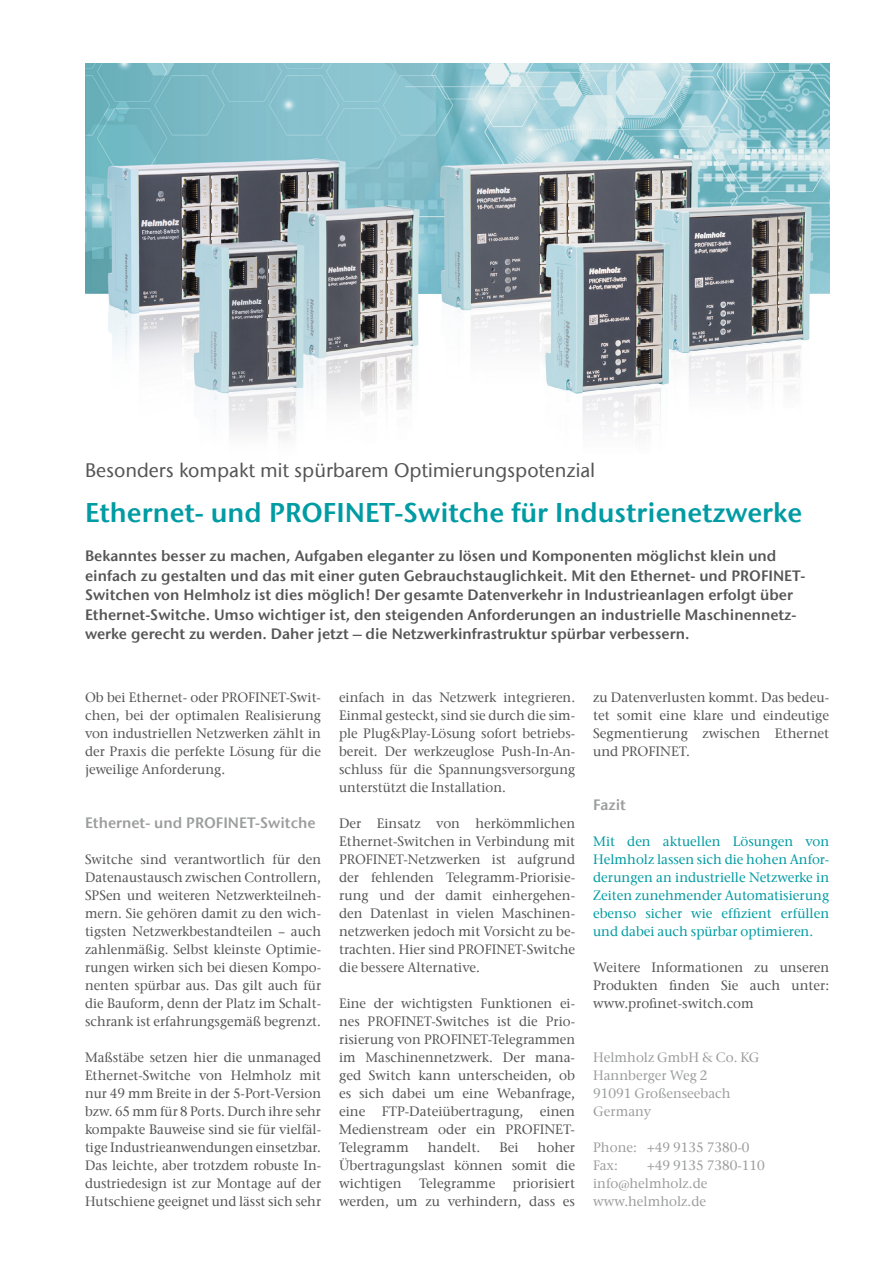
<style>
.page{position:relative;width:893px;height:1263px;background:#fff}
.page>*{position:absolute;margin:0;border:0;box-sizing:border-box;transform-origin:0 0}
.t1{font:27px "ITC Stone Sans Com Semi";color:#009ba3}
.t2{font:500 19.5px "ITC Stone Sans Com";color:#565656}
.t3{font:15px/19.5px "ITC Stone Sans Com Semi";color:#565656}
.t4{font:15px "ITC Stone Sans Com Semi";color:#9c9d9d}
.t5{font:500 13.5px/18px "ITC Stone Serif Com";color:#565656;text-align:justify}
.t6{font:500 13.5px/18px "ITC Stone Serif Com";color:#009ba3;text-align:justify}
.t7{font:500 13.5px/18px "ITC Stone Serif Com";color:#9c9d9d}
</style>
<div class="page">
<img style="left:85px;top:64px;width:744px;height:376px">
<h2 class="t2" style="left:85px;top:459px;width:512px">Besonders kompakt mit spürbarem Optimierungspotenzial</h2>
<h1 class="t1" style="left:85px;top:496px;width:719px">Ethernet- und PROFINET-Switche für Industrienetzwerke</h1>
<p class="t3" style="left:85px;top:546px;width:722px">Bekanntes besser zu machen, Aufgaben eleganter zu lösen und Komponenten möglichst klein und einfach zu gestalten und das mit einer guten Gebrauchstauglichkeit. Mit den Ethernet- und PROFINET-Switchen von Helmholz ist dies möglich! Der gesamte Datenverkehr in Industrieanlagen erfolgt über Ethernet-Switche. Umso wichtiger ist, den steigenden Anforderungen an industrielle Maschinennetz&shy;werke gerecht zu werden. Daher jetzt – die Netzwerkinfrastruktur spürbar verbessern.</p>
<p class="t5" style="left:85px;top:688px;width:238px">Ob bei Ethernet- oder PROFINET-Swit&shy;chen, bei der optimalen Realisierung von industriellen Netzwerken zählt in der Praxis die perfekte Lösung für die jeweilige Anforderung.</p>
<p class="t4" style="left:85px;top:813px;width:232px">Ethernet- und PROFINET-Switche</p>
<p class="t5" style="left:85px;top:850px;width:238px">Switche sind verantwortlich für den Datenaustausch zwischen Controllern, SPSen und weiteren Netzwerkteilneh&shy;mern. Sie gehören damit zu den wich&shy;tigsten Netzwerkbestandteilen – auch zahlenmäßig. Selbst kleinste Optimie&shy;rungen wirken sich bei diesen Kompo&shy;nenten spürbar aus. Das gilt auch für die Bauform, denn der Platz im Schalt&shy;schrank ist erfahrungsgemäß begrenzt.</p>
<p class="t5" style="left:85px;top:1048px;width:238px">Maßstäbe setzen hier die unmanaged Ethernet-Switche von Helmholz mit nur 49 mm Breite in der 5-Port-Version bzw. 65 mm für 8 Ports. Durch ihre sehr kompakte Bauweise sind sie für vielfäl&shy;tige Industrieanwendungen einsetzbar.<br>Das leichte, aber trotzdem robuste In&shy;dustriedesign ist zur Montage auf der Hutschiene geeignet und lässt sich sehr</p>
<p class="t5" style="left:339px;top:688px;width:238px">einfach in das Netzwerk integrieren.<br>Einmal gesteckt, sind sie durch die sim&shy;ple Plug&amp;Play-Lösung sofort betriebs&shy;bereit. Der werkzeuglose Push-In-An&shy;schluss für die Spannungsversorgung unterstützt die Installation.</p>
<p class="t5" style="left:339px;top:814px;width:238px">Der Einsatz von herkömmlichen Ethernet-Switchen in Verbindung mit PROFINET-Netzwerken ist aufgrund der fehlenden Telegramm-Priorisie&shy;rung und der damit einhergehen&shy;den Datenlast in vielen Maschinen&shy;netzwerken jedoch mit Vorsicht zu be&shy;trachten. Hier sind PROFINET-Switche die bessere Alternative.</p>
<p class="t5" style="left:339px;top:994px;width:238px">Eine der wichtigsten Funktionen ei&shy;nes PROFINET-Switches ist die Prio&shy;risierung von PROFINET-Telegrammen im Maschinennetzwerk. Der mana&shy;ged Switch kann unterscheiden, ob es sich dabei um eine Webanfrage, eine FTP-Dateiübertragung, einen Medienstream oder ein PROFINET-Telegramm</p>
<p class="t5" style="left:428px;top:1138px;width:54px">handelt.</p>
<p class="t5" style="left:499px;top:1138px;width:21px">Bei</p>
<p class="t5" style="left:339px;top:1138px;width:238px;text-indent:198px">hoher Übertragungslast können somit die wichtigen</p>
<p class="t5" style="left:419px;top:1174px;width:78px">Telegramme</p>
<p class="t5" style="left:339px;top:1174px;width:238px;text-align:right">priorisiert<br>werden, um zu verhindern, dass es</p>
<p class="t5" style="left:593px;top:688px;width:238px">zu Datenverlusten kommt. Das bedeu&shy;tet somit eine klare und eindeutige Segmentierung zwischen Ethernet und PROFINET.</p>
<p class="t4" style="left:593px;top:795px;width:34px">Fazit</p>
<p class="t6" style="left:593px;top:832px;width:238px">Mit den aktuellen Lösungen von Helmholz lassen sich die hohen Anfor&shy;derungen an industrielle Netzwerke in Zeiten zunehmender Automatisierung ebenso sicher wie effizient erfüllen und dabei auch spürbar optimieren.</p>
<p class="t5" style="left:593px;top:958px;width:238px">Weitere Informationen zu unseren Produkten finden Sie auch unter: www.profinet-switch.com</p>
<p class="t7" style="left:593px;top:1048px;width:168px">Helmholz GmbH &amp; Co. KG<br>Hannberger Weg 2<br>91091 Großenseebach<br>Germany</p>
<p class="t7" style="left:593px;top:1138px;width:158px">Phone: +49 9135 7380-0<br>Fax:</p>
<p class="t7" style="left:593px;top:1156px;width:173px;text-indent:54px">+49 9135 7380-110 info@helmholz.de www.helmholz.de</p>
</div>
